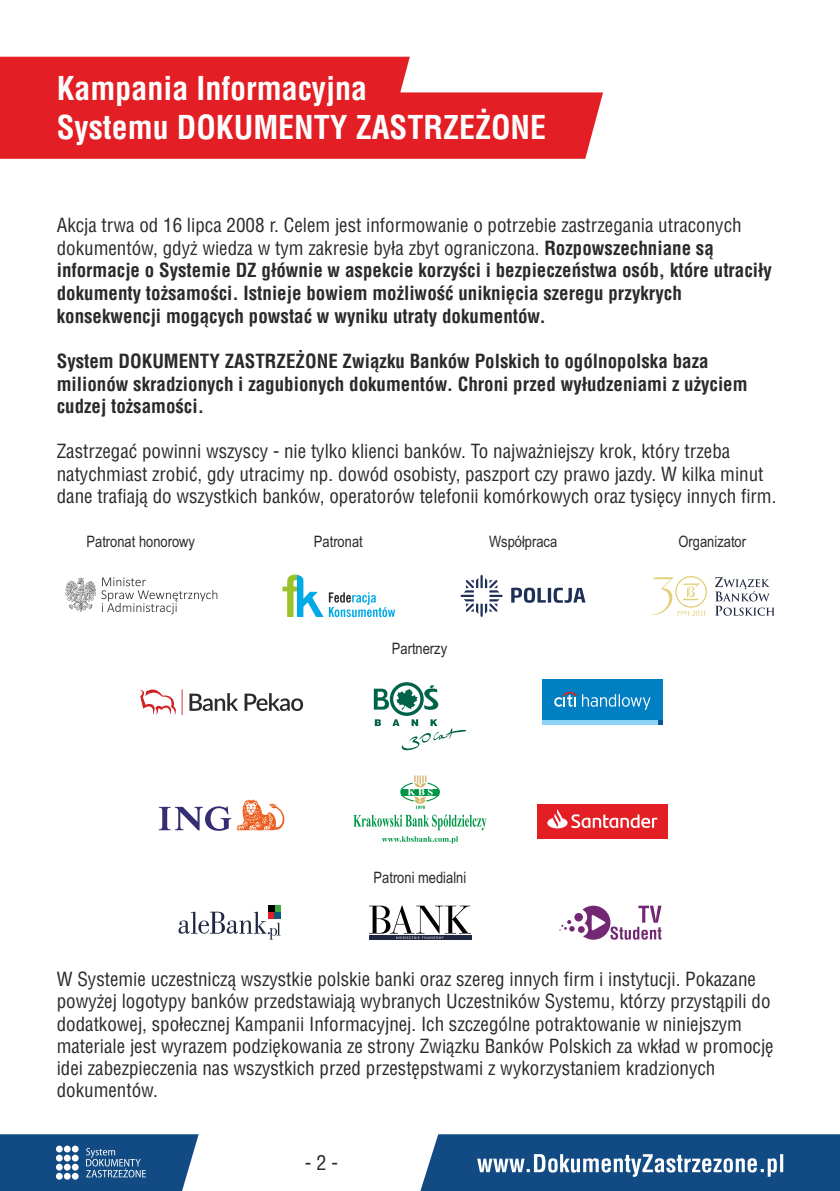
<style>
.page{position:relative;width:840px;height:1191px;background:#fff}
.page>*{position:absolute;margin:0;border:0;box-sizing:border-box;transform-origin:0 0}
.t1{font:700 32px/39px "Switzerland Condensed";color:#fefefe}
.t2{font:20px "Switzerland Condensed";color:#2b2a29}
.t3{font:19px/22.2px "Switzerland Condensed";color:#2b2a29}
.t4{font:700 19px/22.6px "Switzerland Condensed";color:#2b2a29}
.t5{font:15.8px "Arial Narrow";color:#2b2a29}
.s1{font-weight:400}
</style>
<div class="page">
<div style="left:0;top:92px;width:602px;height:67px;background:#e31e24"></div>
<div style="left:0;top:57px;width:409px;height:56px;background:#e31e24"></div>
<svg style="left:0;top:1134px;width:198px;height:57px;background:#2c5e90"></svg>
<svg style="left:420px;top:1134px;width:419px;height:57px;background:#2f6092"></svg>
<svg style="left:353px;top:775px;width:133px;height:55px"></svg>
<svg style="left:381px;top:836px;width:77px;height:7px"></svg>
<div style="left:537px;top:804px;width:130px;height:34px;background:#e31e24"></div>
<svg style="left:547px;top:809px;width:110px;height:19px"></svg>
<svg style="left:159px;top:806px;width:72px;height:25px"></svg>
<svg style="left:237px;top:799px;width:47px;height:31px"></svg>
<svg style="left:140px;top:689px;width:42px;height:26px"></svg>
<svg style="left:189px;top:693px;width:49px;height:18px"></svg>
<svg style="left:244px;top:693px;width:59px;height:18px"></svg>
<svg style="left:373px;top:682px;width:93px;height:68px"></svg>
<div style="left:542px;top:679px;width:120px;height:46px;background:#007fc3"></div>
<svg style="left:554px;top:692px;width:96px;height:18px"></svg>
<svg style="left:658px;top:721px;width:4px;height:4px"></svg>
<hr style="left:542px;top:721px;width:116px;height:4px;background:#8bd2f5">
<svg style="left:282px;top:574px;width:113px;height:43px"></svg>
<svg style="left:65px;top:577px;width:152px;height:37px"></svg>
<svg style="left:511px;top:587px;width:74px;height:16px"></svg>
<svg style="left:460px;top:574px;width:42px;height:43px"></svg>
<svg style="left:651px;top:576px;width:55px;height:40px"></svg>
<svg style="left:715px;top:577px;width:59px;height:39px"></svg>
<svg style="left:582px;top:905px;width:79px;height:34px"></svg>
<div style="left:574px;top:913px;width:8px;height:8px;background:#722872;border-radius:50%"></div>
<svg style="left:577px;top:926px;width:7px;height:7px"></svg>
<svg style="left:559px;top:920px;width:15px;height:11px"></svg>
<div style="left:274px;top:905px;width:6px;height:7px;background:#3fab3c"></div>
<svg style="left:178px;top:911px;width:102px;height:28px"></svg>
<div style="left:268px;top:905px;width:6px;height:7px;background:#000"></div>
<svg style="left:369px;top:905px;width:102px;height:34px"></svg>
<h1 class="t1" style="left:57px;top:71px;width:490px">Kampania Informacyjna<br>Systemu DOKUMENTY ZASTRZEŻONE</h1>
<p class="t4" style="left:57px;top:215px;width:716px"><span class="s1">Akcja trwa od 16 lipca 2008 r. Celem jest informowanie o potrzebie zastrzegania utraconych dokumentów, gdyż wiedza w tym zakresie była zbyt ograniczona.</span> Rozpowszechniane są informacje o Systemie DZ głównie w aspekcie korzyści i bezpieczeństwa osób, które utraciły dokumenty tożsamości. Istnieje bowiem możliwość uniknięcia szeregu przykrych konsekwencji mogących powstać w wyniku utraty dokumentów.</p>
<p class="t4" style="left:57px;top:351px;width:692px">System DOKUMENTY ZASTRZEŻONE Związku Banków Polskich to ogólnopolska baza milionów skradzionych i zagubionych dokumentów. Chroni przed wyłudzeniami z użyciem cudzej tożsamości.</p>
<p class="t3" style="left:57px;top:442px;width:720px">Zastrzegać powinni wszyscy - nie tylko klienci banków. To najważniejszy krok, który trzeba natychmiast zrobić, gdy utracimy np. dowód osobisty, paszport czy prawo jazdy. W kilka minut dane trafiają do wszystkich banków, operatorów telefonii komórkowych oraz tysięcy innych firm.</p>
<p class="t5" style="left:86px;top:536px;width:110px">Patronat honorowy</p>
<p class="t5" style="left:314px;top:536px;width:50px">Patronat</p>
<p class="t5" style="left:488px;top:536px;width:70px">Współpraca</p>
<p class="t5" style="left:678px;top:536px;width:69px">Organizator</p>
<p class="t5" style="left:391px;top:642px;width:57px">Partnerzy</p>
<p class="t5" style="left:373px;top:871px;width:94px">Patroni medialni</p>
<p class="t3" style="left:57px;top:969px;width:718px">W Systemie uczestniczą wszystkie polskie banki oraz szereg innych firm i instytucji. Pokazane powyżej logotypy banków przedstawiają wybranych Uczestników Systemu, którzy przystąpili do dodatkowej, społecznej Kampanii Informacyjnej. Ich szczególne potraktowanie w niniejszym materiale jest wyrazem podziękowania ze strony Związku Banków Polskich za wkład w promocję idei zabezpieczenia nas wszystkich przed przestępstwami z wykorzystaniem kradzionych dokumentów.</p>
<p class="t2" style="left:304px;top:1154px;width:35px">- 2 -</p>
</div>
